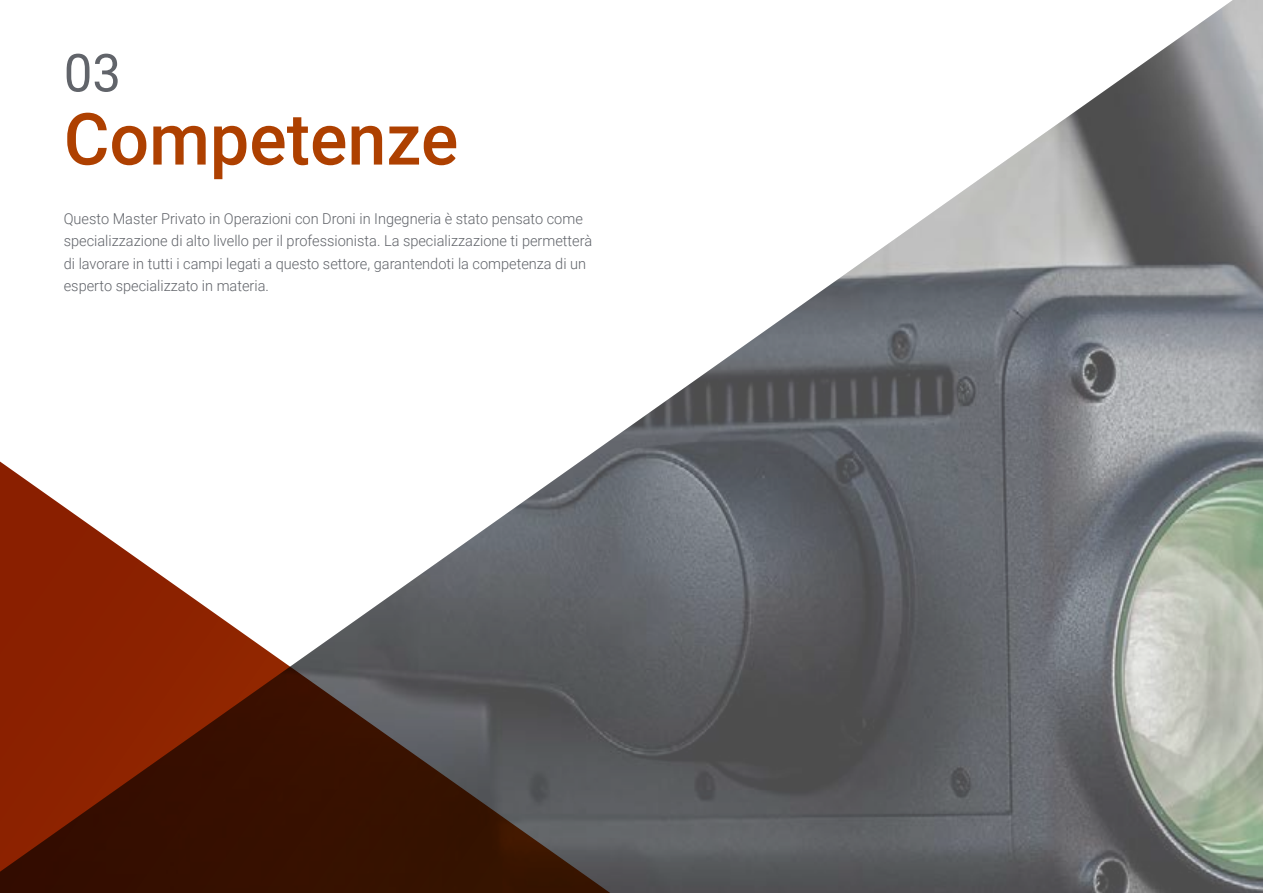
<style>
.page{position:relative;width:1263px;height:893px;background:#fff}
.page>*{position:absolute;margin:0;border:0;box-sizing:border-box;transform-origin:0 0}
.t1{font:500 72px "Roboto";color:#ae4000}
.t2{font:52.5px "Roboto";color:#61646a}
.t3{font:300 15px/22.5px "Roboto";color:#61646a}
</style>
<div class="page">
<img style="left:602px;top:0;width:661px;height:893px">
<svg style="left:0;top:446px;width:640px;height:447px"></svg>
<h2 class="t2" style="left:64px;top:36px;width:59px">03</h2>
<h1 class="t1" style="left:64px;top:89px;width:396px">Competenze</h1>
<p class="t3" style="left:64px;top:207px;width:530px">Questo Master Privato in Operazioni con Droni in Ingegneria è stato pensato come specializzazione di alto livello per il professionista. La specializzazione ti permetterà di lavorare in tutti i campi legati a questo settore, garantendoti la competenza di un esperto specializzato in materia.</p>
</div>
